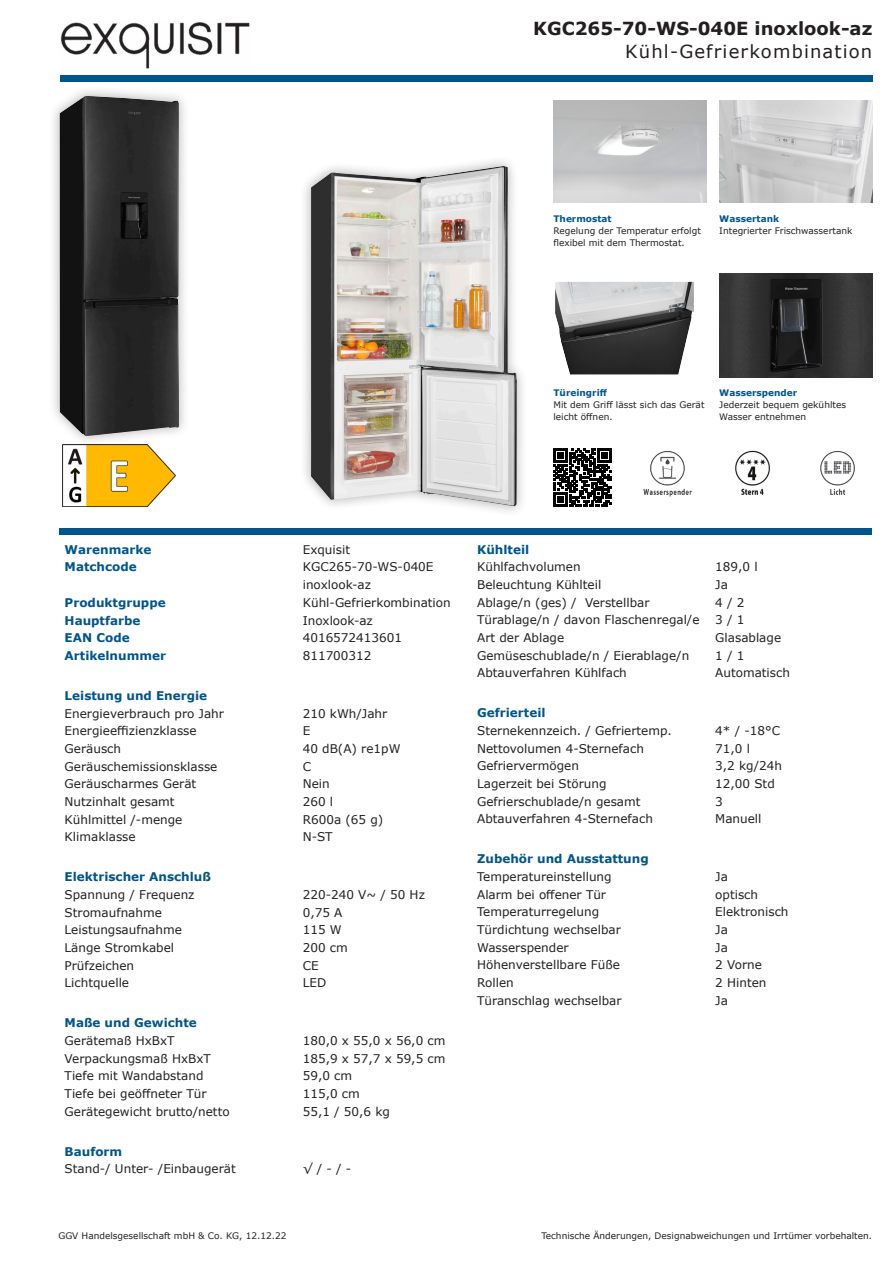
<style>
.page{position:relative;width:893px;height:1263px;background:#fff}
.page>*{position:absolute;margin:0;border:0;box-sizing:border-box;transform-origin:0 0}
.t1{font:700 18px "Verdana";color:#231f20}
.t2{font:18px "Verdana";letter-spacing:.065em;color:#231f20}
.t3{font:12px/18px "Verdana";color:#231f20}
.t4{font:700 12px "Verdana";color:#00558c}
.t5{font:9px/12px "Verdana";color:#231f20}
.t6{font:700 9px "Verdana";color:#00558c}
</style>
<div class="page">
<div style="left:48px;top:85px;width:143px;height:362px;background:#231f20;opacity:.35"></div>
<img style="left:60px;top:96px;width:120px;height:340px">
<img style="left:719px;top:273px;width:153px;height:105px">
<img style="left:555px;top:282px;width:139px;height:92px">
<img style="left:719px;top:100px;width:153px;height:102px">
<img style="left:553px;top:100px;width:153px;height:102px">
<img style="left:820px;top:451px;width:35px;height:44px">
<img style="left:735px;top:450px;width:35px;height:45px">
<img style="left:643px;top:451px;width:49px;height:46px">
<svg style="left:553px;top:449px;width:59px;height:58px"></svg>
<img style="left:60px;top:22px;width:190px;height:47px">
<div style="left:60px;top:75px;width:812px;height:6px;background:#00558c"></div>
<div style="left:60px;top:528px;width:812px;height:6px;background:#00558c"></div>
<div style="left:299px;top:155px;width:229px;height:362px;background:#231f20;opacity:.35"></div>
<img style="left:311px;top:166px;width:206px;height:340px">
<img style="left:63px;top:445px;width:112px;height:62px">
<h1 class="t1" style="left:533px;top:16px;width:341px">KGC265-70-WS-040E inoxlook-az</h1>
<h1 class="t2" style="left:625px;top:39px;width:249px">Kühl-Gefrierkombination</h1>
<p class="t6" style="left:553px;top:212px;width:60px">Thermostat</p>
<p class="t5" style="left:553px;top:224px;width:149px">Regelung der Temperatur erfolgt flexibel mit dem Thermostat.</p>
<p class="t6" style="left:719px;top:212px;width:61px">Wassertank</p>
<p class="t5" style="left:719px;top:224px;width:135px">Integrierter Frischwassertank</p>
<p class="t6" style="left:553px;top:386px;width:55px">Türeingriff</p>
<p class="t5" style="left:553px;top:399px;width:153px">Mit dem Griff lässt sich das Gerät leicht öffnen.</p>
<p class="t6" style="left:719px;top:386px;width:80px">Wasserspender</p>
<p class="t5" style="left:719px;top:399px;width:128px">Jederzeit bequem gekühltes<br>Wasser entnehmen</p>
<p class="t4" style="left:65px;top:541px;width:88px">Warenmarke</p>
<p class="t3" style="left:303px;top:540px;width:49px">Exquisit</p>
<p class="t4" style="left:65px;top:558px;width:74px">Matchcode</p>
<p class="t3" style="left:303px;top:558px;width:132px">KGC265-70-WS-040E inoxlook-az</p>
<p class="t4" style="left:65px;top:594px;width:103px">Produktgruppe</p>
<p class="t3" style="left:303px;top:593px;width:150px">Kühl-Gefrierkombination</p>
<p class="t4" style="left:65px;top:612px;width:77px">Hauptfarbe</p>
<p class="t3" style="left:303px;top:611px;width:72px">Inoxlook-az</p>
<p class="t4" style="left:65px;top:629px;width:67px">EAN Code</p>
<p class="t3" style="left:303px;top:629px;width:101px">4016572413601</p>
<p class="t4" style="left:65px;top:647px;width:103px">Artikelnummer</p>
<p class="t3" style="left:303px;top:646px;width:70px">811700312</p>
<p class="t4" style="left:65px;top:687px;width:144px">Leistung und Energie</p>
<p class="t3" style="left:65px;top:704px;width:161px">Energieverbrauch pro Jahr</p>
<p class="t3" style="left:303px;top:704px;width:86px">210 kWh/Jahr</p>
<p class="t3" style="left:65px;top:722px;width:134px">Energieeffizienzklasse</p>
<p class="t3" style="left:303px;top:722px;width:9px">E</p>
<p class="t3" style="left:65px;top:739px;width:58px">Geräusch</p>
<p class="t3" style="left:303px;top:739px;width:99px">40 dB(A) re1pW</p>
<p class="t3" style="left:65px;top:757px;width:154px">Geräuschemissionsklasse</p>
<p class="t3" style="left:303px;top:757px;width:10px">C</p>
<p class="t3" style="left:65px;top:775px;width:133px">Geräuscharmes Gerät</p>
<p class="t3" style="left:303px;top:775px;width:29px">Nein</p>
<p class="t3" style="left:65px;top:792px;width:112px">Nutzinhalt gesamt</p>
<p class="t3" style="left:303px;top:792px;width:32px">260 l</p>
<p class="t3" style="left:65px;top:810px;width:119px">Kühlmittel /-menge</p>
<p class="t3" style="left:303px;top:810px;width:82px">R600a (65 g)</p>
<p class="t3" style="left:65px;top:828px;width:73px">Klimaklasse</p>
<p class="t3" style="left:303px;top:828px;width:31px">N-ST</p>
<p class="t4" style="left:65px;top:868px;width:148px">Elektrischer Anschluß</p>
<p class="t3" style="left:65px;top:885px;width:131px">Spannung / Frequenz</p>
<p class="t3" style="left:303px;top:885px;width:124px">220-240 V~ / 50 Hz</p>
<p class="t3" style="left:65px;top:903px;width:99px">Stromaufnahme</p>
<p class="t3" style="left:303px;top:903px;width:41px">0,75 A</p>
<p class="t3" style="left:65px;top:921px;width:119px">Leistungsaufnahme</p>
<p class="t3" style="left:303px;top:921px;width:40px">115 W</p>
<p class="t3" style="left:65px;top:938px;width:111px">Länge Stromkabel</p>
<p class="t3" style="left:303px;top:938px;width:47px">200 cm</p>
<p class="t3" style="left:65px;top:956px;width:71px">Prüfzeichen</p>
<p class="t3" style="left:303px;top:956px;width:17px">CE</p>
<p class="t3" style="left:65px;top:974px;width:66px">Lichtquelle</p>
<p class="t3" style="left:303px;top:974px;width:25px">LED</p>
<p class="t4" style="left:65px;top:1014px;width:134px">Maße und Gewichte</p>
<p class="t3" style="left:65px;top:1031px;width:112px">Gerätemaß HxBxT</p>
<p class="t3" style="left:303px;top:1031px;width:144px">180,0 x 55,0 x 56,0 cm</p>
<p class="t3" style="left:65px;top:1049px;width:148px">Verpackungsmaß HxBxT</p>
<p class="t3" style="left:303px;top:1049px;width:144px">185,9 x 57,7 x 59,5 cm</p>
<p class="t3" style="left:65px;top:1067px;width:140px">Tiefe mit Wandabstand</p>
<p class="t3" style="left:303px;top:1067px;width:51px">59,0 cm</p>
<p class="t3" style="left:65px;top:1084px;width:144px">Tiefe bei geöffneter Tür</p>
<p class="t3" style="left:303px;top:1084px;width:59px">115,0 cm</p>
<p class="t3" style="left:65px;top:1102px;width:167px">Gerätegewicht brutto/netto</p>
<p class="t3" style="left:303px;top:1102px;width:89px">55,1 / 50,6 kg</p>
<p class="t4" style="left:65px;top:1143px;width:59px">Bauform</p>
<p class="t3" style="left:65px;top:1160px;width:173px">Stand-/ Unter- /Einbaugerät</p>
<p class="t3" style="left:303px;top:1160px;width:50px">√ / - / -</p>
<p class="t4" style="left:477px;top:541px;width:54px">Kühlteil</p>
<p class="t3" style="left:477px;top:558px;width:105px">Kühlfachvolumen</p>
<p class="t3" style="left:715px;top:558px;width:44px">189,0 l</p>
<p class="t3" style="left:477px;top:575px;width:126px">Beleuchtung Kühlteil</p>
<p class="t3" style="left:715px;top:575px;width:14px">Ja</p>
<p class="t3" style="left:477px;top:593px;width:174px">Ablage/n (ges) / Verstellbar</p>
<p class="t3" style="left:715px;top:593px;width:31px">4 / 2</p>
<p class="t3" style="left:477px;top:611px;width:224px">Türablage/n / davon Flaschenregal/e</p>
<p class="t3" style="left:715px;top:611px;width:31px">3 / 1</p>
<p class="t3" style="left:477px;top:628px;width:89px">Art der Ablage</p>
<p class="t3" style="left:715px;top:628px;width:67px">Glasablage</p>
<p class="t3" style="left:477px;top:646px;width:214px">Gemüseschublade/n / Eierablage/n</p>
<p class="t3" style="left:715px;top:646px;width:31px">1 / 1</p>
<p class="t3" style="left:477px;top:664px;width:151px">Abtauverfahren Kühlfach</p>
<p class="t3" style="left:715px;top:664px;width:76px">Automatisch</p>
<p class="t4" style="left:477px;top:704px;width:70px">Gefrierteil</p>
<p class="t3" style="left:477px;top:721px;width:196px">Sternekennzeich. / Gefriertemp.</p>
<p class="t3" style="left:715px;top:721px;width:66px">4* / -18°C</p>
<p class="t3" style="left:477px;top:739px;width:168px">Nettovolumen 4-Sternefach</p>
<p class="t3" style="left:715px;top:739px;width:36px">71,0 l</p>
<p class="t3" style="left:477px;top:757px;width:103px">Gefriervermögen</p>
<p class="t3" style="left:715px;top:757px;width:68px">3,2 kg/24h</p>
<p class="t3" style="left:477px;top:774px;width:131px">Lagerzeit bei Störung</p>
<p class="t3" style="left:715px;top:774px;width:61px">12,00 Std</p>
<p class="t3" style="left:477px;top:792px;width:165px">Gefrierschublade/n gesamt</p>
<p class="t3" style="left:715px;top:792px;width:9px">3</p>
<p class="t3" style="left:477px;top:810px;width:177px">Abtauverfahren 4-Sternefach</p>
<p class="t3" style="left:715px;top:810px;width:48px">Manuell</p>
<p class="t4" style="left:477px;top:850px;width:173px">Zubehör und Ausstattung</p>
<p class="t3" style="left:477px;top:867px;width:136px">Temperatureinstellung</p>
<p class="t3" style="left:715px;top:867px;width:14px">Ja</p>
<p class="t3" style="left:477px;top:885px;width:130px">Alarm bei offener Tür</p>
<p class="t3" style="left:715px;top:885px;width:44px">optisch</p>
<p class="t3" style="left:477px;top:903px;width:123px">Temperaturregelung</p>
<p class="t3" style="left:715px;top:903px;width:75px">Elektronisch</p>
<p class="t3" style="left:477px;top:920px;width:145px">Türdichtung wechselbar</p>
<p class="t3" style="left:715px;top:920px;width:14px">Ja</p>
<p class="t3" style="left:477px;top:938px;width:93px">Wasserspender</p>
<p class="t3" style="left:715px;top:938px;width:14px">Ja</p>
<p class="t3" style="left:477px;top:956px;width:144px">Höhenverstellbare Füße</p>
<p class="t3" style="left:715px;top:956px;width:48px">2 Vorne</p>
<p class="t3" style="left:477px;top:974px;width:38px">Rollen</p>
<p class="t3" style="left:715px;top:974px;width:53px">2 Hinten</p>
<p class="t3" style="left:477px;top:991px;width:146px">Türanschlag wechselbar</p>
<p class="t3" style="left:715px;top:991px;width:14px">Ja</p>
<p class="t5" style="left:58px;top:1230px;width:230px">GGV Handelsgesellschaft mbH &amp; Co. KG, 12.12.22</p>
<p class="t5" style="left:541px;top:1230px;width:332px">Technische Änderungen, Designabweichungen und Irrtümer vorbehalten.</p>
</div>
